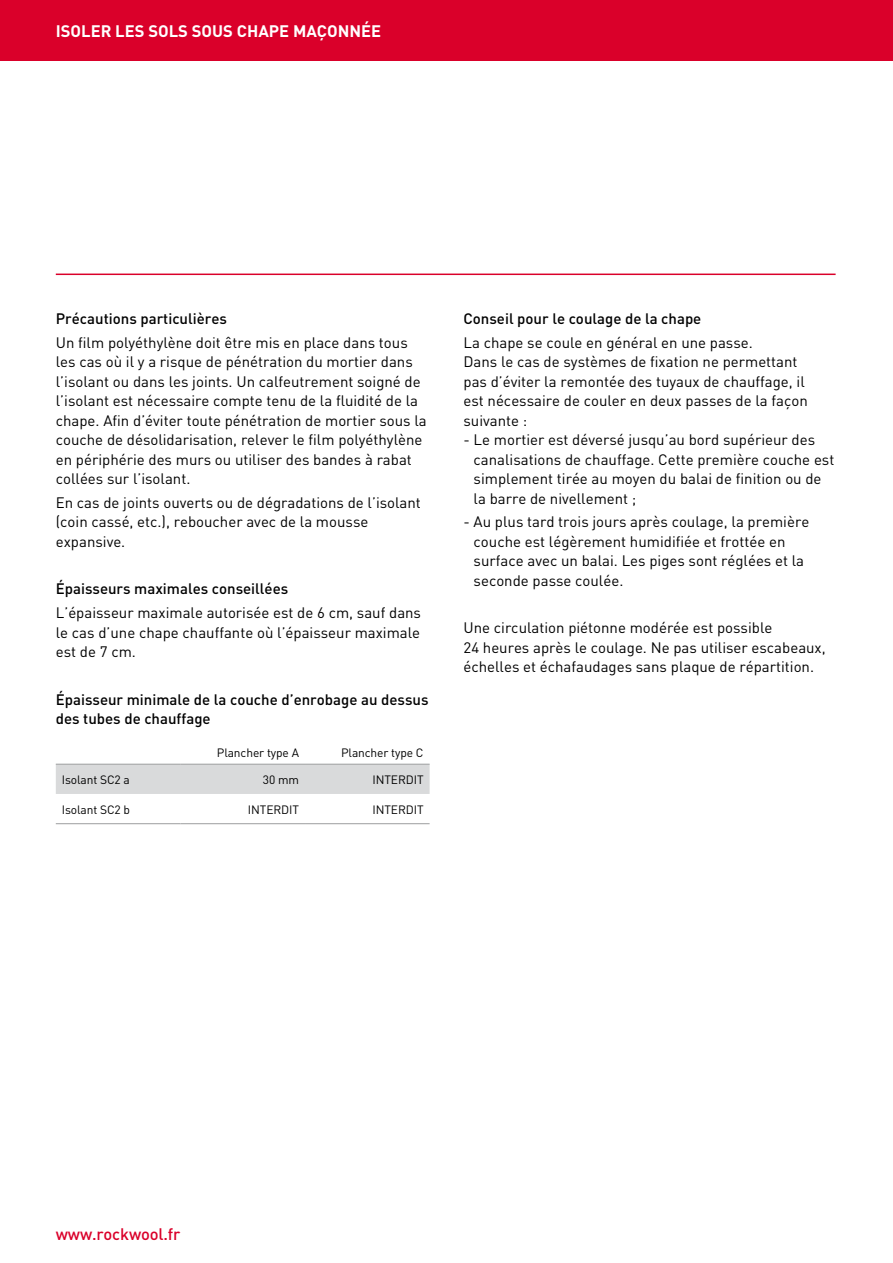
<style>
.page{position:relative;width:893px;height:1263px;background:#fff}
.page>*{position:absolute;margin:0;border:0;box-sizing:border-box;transform-origin:0 0}
.t1{font:700 16.5px "DIN";letter-spacing:.05em;color:#fff}
.t2{font:500 16.5px "DIN";letter-spacing:-.01em;color:#da002a}
.t3{font:15px/19.5px "DIN";color:#000}
.t4{font:500 15px/19.5px "DIN";color:#000}
.t5{font:12px "DIN";letter-spacing:-.01em;color:#000}
</style>
<div class="page">
<div style="left:0;top:0;width:893px;height:60px;background:#da002a"></div>
<div style="left:56px;top:765px;width:374px;height:29px;background:#d9dadb"></div>
<hr style="left:56px;top:764px;width:124px;height:1px;background:#9c9e9f">
<hr style="left:180px;top:764px;width:125px;height:1px;background:#9c9e9f">
<hr style="left:305px;top:764px;width:125px;height:1px;background:#9c9e9f">
<hr style="left:56px;top:823px;width:124px;height:1px;background:#9c9e9f">
<hr style="left:180px;top:823px;width:125px;height:1px;background:#9c9e9f">
<hr style="left:305px;top:823px;width:125px;height:1px;background:#9c9e9f">
<hr style="left:56px;top:274px;width:780px;height:1px;background:#da002a">
<p class="t1" style="left:56px;top:20px;width:16px">ISOLER</p>
<p class="t1" style="left:115px;top:20px;width:11px">LES</p>
<p class="t1" style="left:148px;top:20px;width:11px">SOLS</p>
<p class="t1" style="left:192px;top:20px;width:57px">SOUSCHAPE</p>
<p class="t1" style="left:293px;top:20px;width:46px">MAÇONN</p>
<p class="t1" style="left:361px;top:20px;width:19px">ÉE</p>
<p class="t4" style="left:56px;top:308px;width:173px">Précautions particulières</p>
<p class="t3" style="left:56px;top:332px;width:372px">Un film polyéthylène doit être mis en place dans tous les cas où il y a risque de pénétration du mortier dans l’isolant ou dans les joints. Un calfeutrement soigné de l’isolant est nécessaire compte tenu de la fluidité de la chape. Afin d’éviter toute pénétration de mortier sous la couche de désolidarisation, relever le film polyéthylène en périphérie des murs ou utiliser des bandes à rabat collées sur l’isolant.</p>
<p class="t3" style="left:56px;top:492px;width:367px">En cas de joints ouverts ou de dégradations de l’isolant (coin cassé, etc.), reboucher avec de la mousse expansive.</p>
<p class="t4" style="left:56px;top:579px;width:234px">Épaisseurs maximales conseillées</p>
<p class="t3" style="left:56px;top:603px;width:367px;text-align:justify">L’épaisseur maximale autorisée est de 6 cm, sauf dans le cas d’une chape chauffante où l’épaisseur maximale est de 7 cm.</p>
<p class="t4" style="left:56px;top:689px;width:374px">Épaisseur minimale de la couche d’enrobage au dessus des tubes de chauffage</p>
<p class="t5" style="left:217px;top:745px;width:84px">Plancher type A</p>
<p class="t5" style="left:341px;top:745px;width:84px">Plancher type C</p>
<p class="t5" style="left:62px;top:772px;width:70px">Isolant SC2 a</p>
<p class="t5" style="left:263px;top:772px;width:38px">30 mm</p>
<p class="t5" style="left:373px;top:772px;width:53px">INTERDIT</p>
<p class="t5" style="left:62px;top:802px;width:70px">Isolant SC2 b</p>
<p class="t5" style="left:248px;top:802px;width:53px">INTERDIT</p>
<p class="t5" style="left:373px;top:802px;width:53px">INTERDIT</p>
<p class="t4" style="left:463px;top:308px;width:239px">Conseil pour le coulage de la chape</p>
<p class="t3" style="left:463px;top:332px;width:346px">La chape se coule en général en une passe.<br>Dans le cas de systèmes de fixation ne permettant pas d’éviter la remontée des tuyaux de chauffage, il est nécessaire de couler en deux passes de la façon suivante :</p>
<p class="t3" style="left:474px;top:430px;width:362px;text-indent:-10px">- Le mortier est déversé jusqu’au bord supérieur des canalisations de chauffage. Cette première couche est simplement tirée au moyen du balai de finition ou de la barre de nivellement ;</p>
<p class="t3" style="left:474px;top:512px;width:337px;text-indent:-10px">- Au plus tard trois jours après coulage, la première couche est légèrement humidifiée et frottée en surface avec un balai. Les piges sont réglées et la seconde passe coulée.</p>
<p class="t3" style="left:463px;top:618px;width:364px">Une circulation piétonne modérée est possible<br>24 heures après le coulage. Ne pas utiliser escabeaux, échelles et échafaudages sans plaque de répartition.</p>
<p class="t2" style="left:56px;top:1223px;width:126px">www.rockwool.fr</p>
</div>
